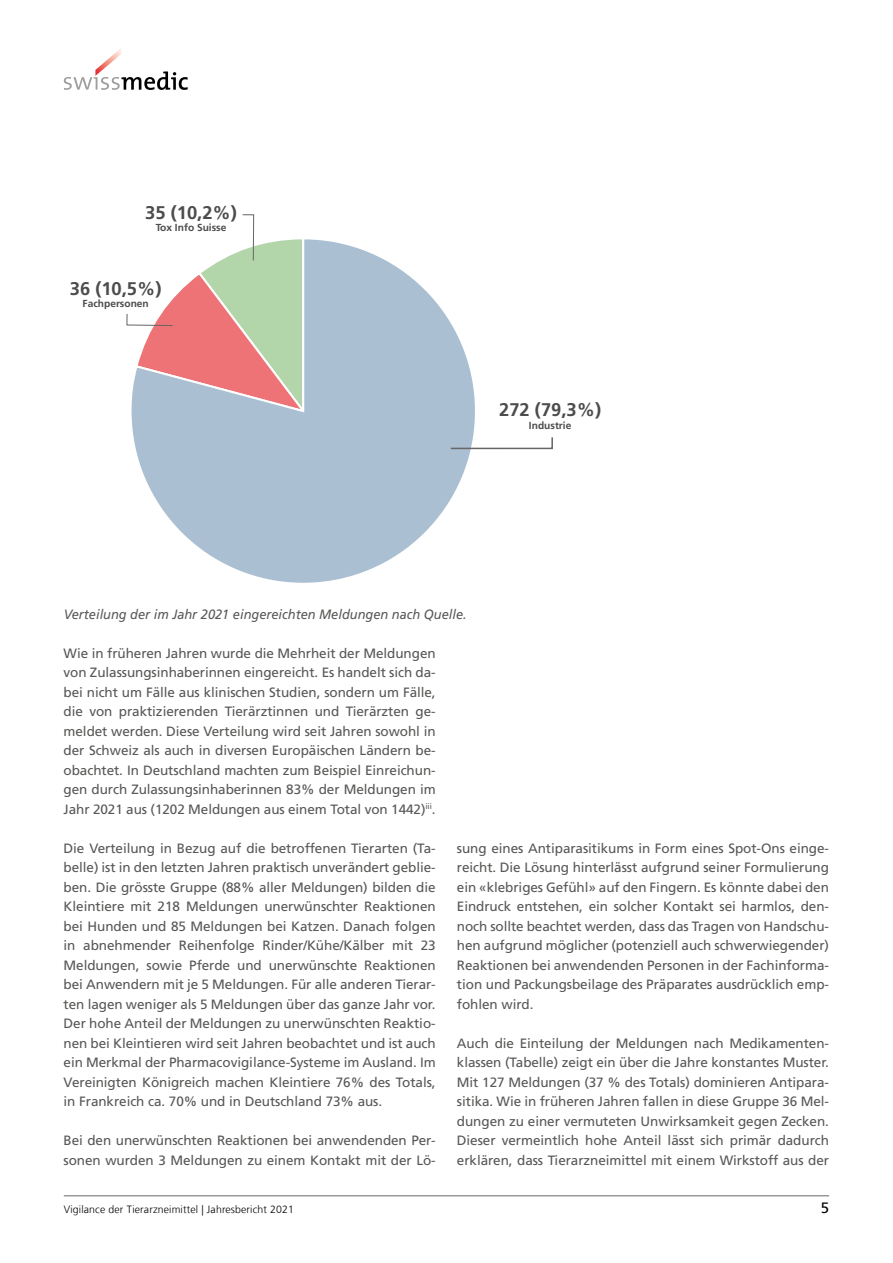
<style>
.page{position:relative;width:893px;height:1263px;background:#fff}
.page>*{position:absolute;margin:0;border:0;box-sizing:border-box;transform-origin:0 0}
.t1{font:700 18.3px "Frutiger LT Com";color:#4d4c4c}
.t2{font:15px "Frutiger LT Com";color:#000}
.t3{font:13.5px/19.5px "Frutiger LT Com";letter-spacing:-.005em;color:#575756;text-align:justify}
.t4{font:italic 13.5px "Frutiger LT Com";color:#585856;scale:.95 1}
.t5{font:300 10.5px "Frutiger LT Com";letter-spacing:.015em;color:#000}
.t6{font:700 10.2px "Frutiger LT Com";color:#4d4c4c}
</style>
<div class="page">
<svg style="left:64px;top:49px;width:124px;height:41px"></svg>
<hr style="left:64px;top:1195px;width:765px;height:1px;background:#000">
<svg style="left:131px;top:239px;width:344px;height:344px"></svg>
<svg style="left:126px;top:214px;width:180px;height:200px"></svg>
<svg style="left:449px;top:436px;width:104px;height:14px"></svg>
<h1 class="t1" style="left:145px;top:202px;width:93px">35 (10,2%)</h1>
<p class="t6" style="left:156px;top:222px;width:72px">Tox Info Suisse</p>
<h1 class="t1" style="left:70px;top:278px;width:93px">36 (10,5%)</h1>
<p class="t6" style="left:83px;top:297px;width:68px">Fachpersonen</p>
<h1 class="t1" style="left:499px;top:399px;width:103px">272 (79,3%)</h1>
<p class="t6" style="left:529px;top:419px;width:44px">Industrie</p>
<p class="t4" style="left:64px;top:606px;width:426px">Verteilung der im Jahr 2021 eingereichten Meldungen nach Quelle.</p>
<p class="t3" style="left:64px;top:643px;width:374px">Wie in früheren Jahren wurde die Mehrheit der Meldungen von Zulassungsinhaberinnen eingereicht. Es handelt sich da&shy;bei nicht um Fälle aus klinischen Studien, sondern um Fälle, die von praktizierenden Tierärztinnen und Tierärzten ge&shy;meldet werden. Diese Verteilung wird seit Jahren sowohl in der Schweiz als auch in diversen Europäischen Ländern be&shy;obachtet. In Deutschland machten zum Beispiel Einreichun&shy;gen durch Zulassungsinhaberinnen 83% der Meldungen im Jahr 2021 aus (1202 Meldungen aus einem Total von 1442)<sup>iii</sup>.</p>
<p class="t3" style="left:64px;top:838px;width:374px">Die Verteilung in Bezug auf die betroffenen Tierarten (Ta&shy;belle) ist in den letzten Jahren praktisch unverändert geblie&shy;ben. Die grösste Gruppe (88% aller Meldungen) bilden die Kleintiere mit 218 Meldungen unerwünschter Reaktionen bei Hunden und 85 Meldungen bei Katzen. Danach folgen in abnehmender Reihenfolge Rinder/Kühe/Kälber mit 23<br>Meldungen, sowie Pferde und unerwünschte Reaktionen bei Anwendern mit je 5 Meldungen. Für alle anderen Tierar&shy;ten lagen weniger als 5 Meldungen über das ganze Jahr vor.<br>Der hohe Anteil der Meldungen zu unerwünschten Reaktio&shy;nen bei Kleintieren wird seit Jahren beobachtet und ist auch ein Merkmal der Pharmacovigilance-Systeme im Ausland. Im Vereinigten Königreich machen Kleintiere 76% des Totals, in Frankreich ca. 70% und in Deutschland 73% aus.</p>
<p class="t3" style="left:64px;top:1131px;width:374px">Bei den unerwünschten Reaktionen bei anwendenden Per&shy;sonen wurden 3 Meldungen zu einem Kontakt mit der Lö-</p>
<p class="t3" style="left:457px;top:838px;width:374px">sung eines Antiparasitikums in Form eines Spot-Ons einge&shy;reicht. Die Lösung hinterlässt aufgrund seiner Formulierung ein «klebriges Gefühl» auf den Fingern. Es könnte dabei den Eindruck entstehen, ein solcher Kontakt sei harmlos, den&shy;noch sollte beachtet werden, dass das Tragen von Handschu&shy;hen aufgrund möglicher (potenziell auch schwerwiegender)<br>Reaktionen bei anwendenden Personen in der Fachinforma&shy;tion und Packungsbeilage des Präparates ausdrücklich emp&shy;fohlen wird.</p>
<p class="t3" style="left:457px;top:1033px;width:374px">Auch die Einteilung der Meldungen nach Medikamenten&shy;klassen (Tabelle) zeigt ein über die Jahre konstantes Muster.<br>Mit 127 Meldungen (37 % des Totals) dominieren Antipara&shy;sitika. Wie in früheren Jahren fallen in diese Gruppe 36 Mel&shy;dungen zu einer vermuteten Unwirksamkeit gegen Zecken.<br>Dieser vermeintlich hohe Anteil lässt sich primär dadurch erklären, dass Tierarzneimittel mit einem Wirkstoff aus der</p>
<p class="t5" style="left:64px;top:1203px;width:232px">Vigilance der Tierarzneimittel | Jahresbericht 2021</p>
<p class="t2" style="left:821px;top:1199px;width:10px">5</p>
</div>
